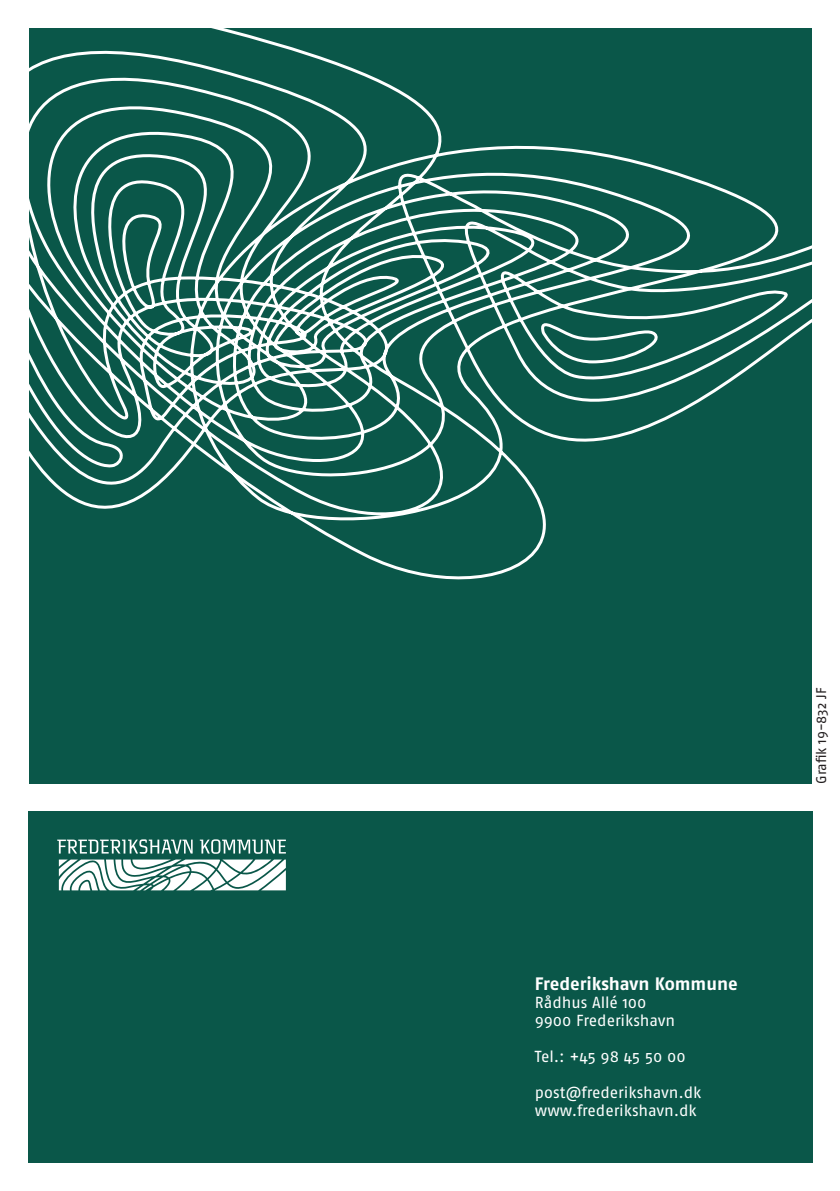
<style>
.page{position:relative;width:840px;height:1191px;background:#fff}
.page>*{position:absolute;margin:0;border:0;box-sizing:border-box;transform-origin:0 0}
.t1{font:700 18px "Fago No";letter-spacing:-.005em;color:#fff}
.t2{font:16px "Fago No";letter-spacing:-.005em;color:#fff}
.t3{font:14px "Fago Pro";color:#231f20}
</style>
<div class="page">
<div style="left:30px;top:28px;width:781px;height:756px;background:#0a5749"></div>
<div style="left:29px;top:811px;width:783px;height:351px;background:#0a5749"></div>
<svg style="left:57px;top:839px;width:229px;height:51px"></svg>
<svg style="left:29px;top:28px;width:783px;height:560px"></svg>
<p class="t1" style="left:534px;top:972px;width:204px">Frederikshavn Kommune</p>
<p class="t2" style="left:534px;top:993px;width:113px">Rådhus Allé 100</p>
<p class="t2" style="left:534px;top:1011px;width:142px">9900 Frederikshavn</p>
<p class="t2" style="left:534px;top:1047px;width:152px">Tel.: +45 98 45 50 00</p>
<p class="t2" style="left:534px;top:1083px;width:168px">post@frederikshavn.dk</p>
<p class="t2" style="left:534px;top:1101px;width:163px">www.frederikshavn.dk</p>
<p class="t3" style="left:812px;top:784px;width:98px;rotate:-90deg">Grafik 19-832 JF</p>
</div>
